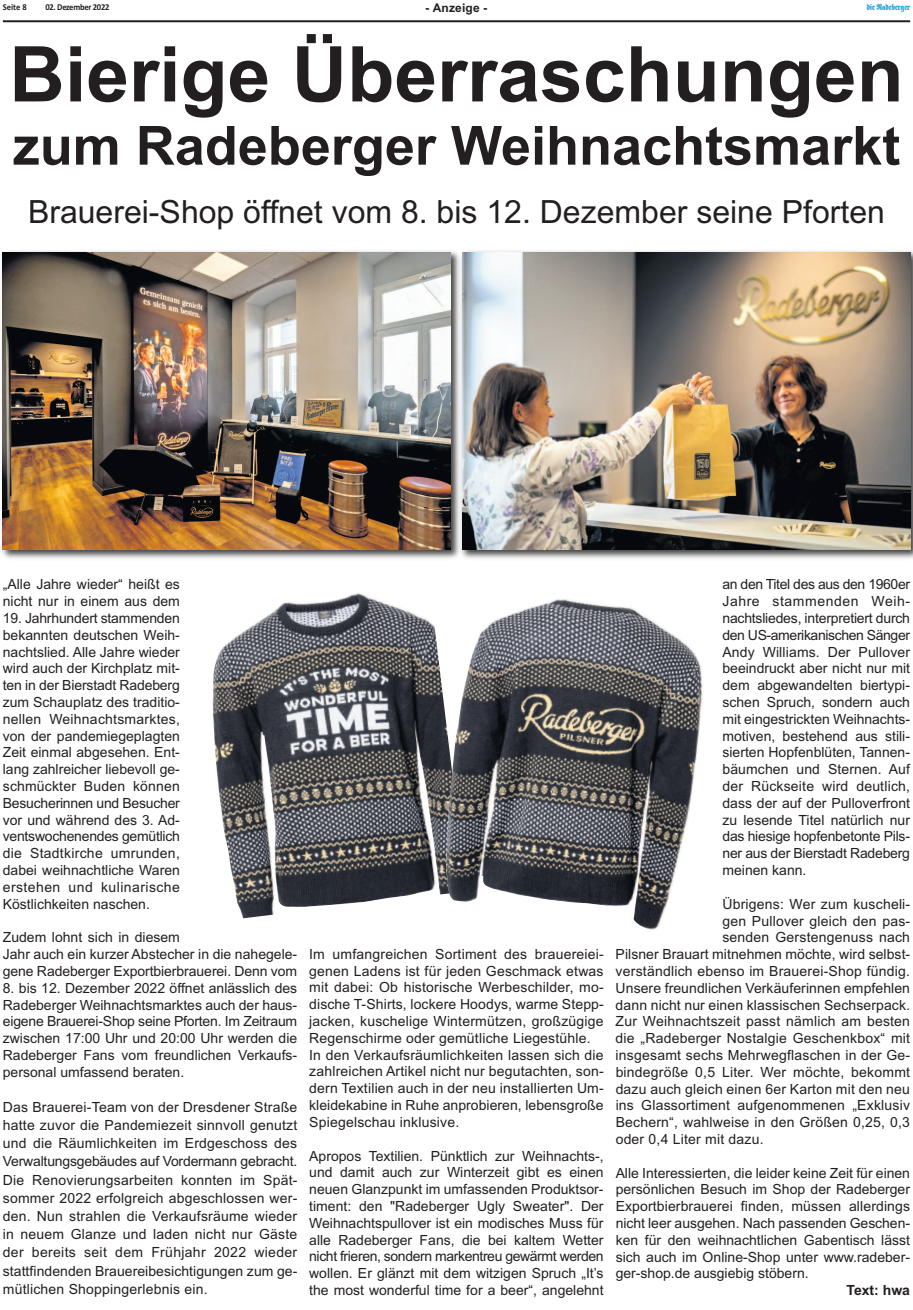
<style>
.page{position:relative;width:913px;height:1310px;background:#fff}
.page>*{position:absolute;margin:0;border:0;box-sizing:border-box;transform-origin:0 0}
.t1{font:700 77px "Arial";color:#231f20}
.t2{font:700 54px "Arial";color:#231f20}
.t3{font:32px "Arial";color:#231f20}
.t4{font:14px/16.8px "Arial";letter-spacing:.015em;color:#231f20;text-align:justify}
.t5{font:700 14px "Arial";color:#231f20}
.t6{font:700 12px "Arial";letter-spacing:.015em;color:#231f20}
.t7{font:700 9px "Calibri";letter-spacing:-.03em;color:#231f20;scale:.95 1}
.t8{font:9px "Fette Fra D";color:#0094d2;scale:.8 1}
</style>
<div class="page">
<hr style="left:3px;top:20px;width:907px;height:2px;background:#231f20">
<img style="left:2px;top:251px;width:456px;height:308px">
<img style="left:3px;top:252px;width:448px;height:298px">
<img style="left:458px;top:251px;width:455px;height:308px">
<img style="left:462px;top:252px;width:448px;height:298px">
<img style="left:213px;top:593px;width:233px;height:325px">
<img style="left:446px;top:599px;width:257px;height:331px">
<p class="t6" style="left:425px;top:0;width:64px">- Anzeige -</p>
<p class="t7" style="left:3px;top:1px;width:27px">Seite 8</p>
<p class="t7" style="left:45px;top:1px;width:69px">02. Dezember 2022</p>
<p class="t8" style="left:867px;top:1px;width:56px">die Radeberger</p>
<h1 class="t1" style="left:9px;top:30px;width:896px">Bierige Überraschungen</h1>
<h2 class="t2" style="left:13px;top:114px;width:889px">zum Radeberger Weihnachtsmarkt</h2>
<h3 class="t3" style="left:28px;top:193px;width:858px">Brauerei-Shop öffnet vom 8. bis 12. Dezember seine Pforten</h3>
<p class="t4" style="left:3px;top:576px;width:179px">„Alle Jahre wieder“ heißt es nicht nur in einem aus dem</p>
<p class="t4" style="left:3px;top:610px;width:179px">19. Jahrhundert stammenden bekannten deutschen Weih&shy;nachtslied. Alle Jahre wieder wird auch der Kirchplatz mit&shy;ten in der Bierstadt Radeberg zum Schauplatz des traditio&shy;nellen Weihnachtsmarktes, von der pandemiegeplagten Zeit einmal abgesehen. Ent&shy;lang zahlreicher liebevoll ge&shy;schmückter Buden können Besucherinnen und Besucher vor und während des 3. Ad&shy;ventswochenendes gemütlich die Stadtkirche umrunden, dabei weihnachtliche Waren erstehen und kulinarische Köstlichkeiten naschen.</p>
<p class="t4" style="left:3px;top:929px;width:296px;text-align:left">Zudem lohnt sich in diesem<br>Jahr auch ein kurzer Abstecher in die nahegele&shy;gene Radeberger Exportbierbrauerei. Denn vom</p>
<p class="t4" style="left:3px;top:979px;width:296px">8. bis 12. Dezember 2022 öffnet anlässlich des Radeberger Weihnachtsmarktes auch der haus&shy;eigene Brauerei-Shop seine Pforten. Im Zeitraum zwischen 17:00 Uhr und 20:00 Uhr werden die Radeberger Fans vom freundlichen Verkaufs&shy;personal umfassend beraten.</p>
<p class="t4" style="left:3px;top:1098px;width:296px;line-height:18.2px">Das Brauerei-Team von der Dresdener Straße hatte zuvor die Pandemiezeit sinnvoll genutzt und die Räumlichkeiten im Erdgeschoss des Verwaltungsgebäudes auf Vordermann gebracht.<br>Die Renovierungsarbeiten konnten im Spät&shy;sommer 2022 erfolgreich abgeschlossen wer&shy;den. Nun strahlen die Verkaufsräume wieder in neuem Glanze und laden nicht nur Gäste der bereits seit dem Frühjahr 2022 wieder stattfindenden Brauereibesichtigungen zum ge&shy;mütlichen Shoppingerlebnis ein.</p>
<p class="t4" style="left:309px;top:945px;width:296px;text-align:left">Im umfangreichen Sortiment des brauereiei&shy;genen Ladens ist für jeden Geschmack etwas mit dabei: Ob historische Werbeschilder, mo&shy;dische T-Shirts, lockere Hoodys, warme Stepp&shy;jacken, kuschelige Wintermützen, großzügige Regenschirme oder gemütliche Liegestühle.<br>In den Verkaufsräumlichkeiten lassen sich die zahlreichen Artikel nicht nur begutachten, son&shy;dern Textilien auch in der neu installierten Um&shy;kleidekabine in Ruhe anprobieren, lebensgroße Spiegelschau inklusive.</p>
<p class="t4" style="left:309px;top:1147px;width:296px">Apropos Textilien. Pünktlich zur Weihnachts-, und damit auch zur Winterzeit gibt es einen neuen Glanzpunkt im umfassenden Produktsor&shy;timent: den "Radeberger Ugly Sweater". Der Weihnachtspullover ist ein modisches Muss für alle Radeberger Fans, die bei kaltem Wetter nicht frieren, sondern markentreu gewärmt werden wollen. Er glänzt mit dem witzigen Spruch „It’s the most wonderful time for a beer“, angelehnt</p>
<p class="t4" style="left:722px;top:576px;width:189px">an den Titel des aus den 1960er Jahre stammenden Weih&shy;nachtsliedes, interpretiert durch den US-amerikanischen Sänger Andy Williams. Der Pullover beeindruckt aber nicht nur mit dem abgewandelten biertypi&shy;schen Spruch, sondern auch mit eingestrickten Weihnachts&shy;motiven, bestehend aus stili&shy;sierten Hopfenblüten, Tannen&shy;bäumchen und Sternen. Auf der Rückseite wird deutlich, dass der auf der Pulloverfront zu lesende Titel natürlich nur das hiesige hopfenbetonte Pils&shy;ner aus der Bierstadt Radeberg meinen kann.</p>
<p class="t4" style="left:722px;top:895px;width:189px">Übrigens: Wer zum kuscheli-</p>
<p class="t4" style="left:722px;top:912px;width:189px">gen Pullover gleich den pas-</p>
<p class="t4" style="left:722px;top:929px;width:189px">senden Gerstengenuss nach</p>
<p class="t4" style="left:616px;top:946px;width:296px">Pilsner Brauart mitnehmen möchte, wird selbst-</p>
<p class="t4" style="left:616px;top:962px;width:296px">verständlich ebenso im Brauerei-Shop fündig.</p>
<p class="t4" style="left:616px;top:979px;width:296px">Unsere freundlichen Verkäuferinnen empfehlen</p>
<p class="t4" style="left:616px;top:996px;width:296px">dann nicht nur einen klassischen Sechserpack.</p>
<p class="t4" style="left:616px;top:1013px;width:296px">Zur Weihnachtszeit passt nämlich am besten</p>
<p class="t4" style="left:616px;top:1030px;width:296px">die „Radeberger Nostalgie Geschenkbox“ mit</p>
<p class="t4" style="left:616px;top:1046px;width:296px">insgesamt sechs Mehrwegflaschen in der Ge-</p>
<p class="t4" style="left:616px;top:1063px;width:296px">bindegröße 0,5 Liter. Wer möchte, bekommt</p>
<p class="t4" style="left:616px;top:1080px;width:296px">dazu auch gleich einen 6er Karton mit den neu</p>
<p class="t4" style="left:616px;top:1097px;width:296px">ins Glassortiment aufgenommenen „Exklusiv</p>
<p class="t4" style="left:616px;top:1114px;width:296px">Bechern“, wahlweise in den Größen 0,25, 0,3</p>
<p class="t4" style="left:616px;top:1130px;width:150px">oder 0,4 Liter mit dazu.</p>
<p class="t4" style="left:616px;top:1164px;width:296px">Alle Interessierten, die leider keine Zeit für einen persönlichen Besuch im Shop der Radeberger Exportbierbrauerei finden, müssen allerdings nicht leer ausgehen. Nach passenden Geschen&shy;ken für den weihnachtlichen Gabentisch lässt sich auch im Online-Shop unter www.radeber&shy;ger-shop.de ausgiebig stöbern.</p>
<p class="t5" style="left:846px;top:1282px;width:65px">Text: hwa</p>
</div>
